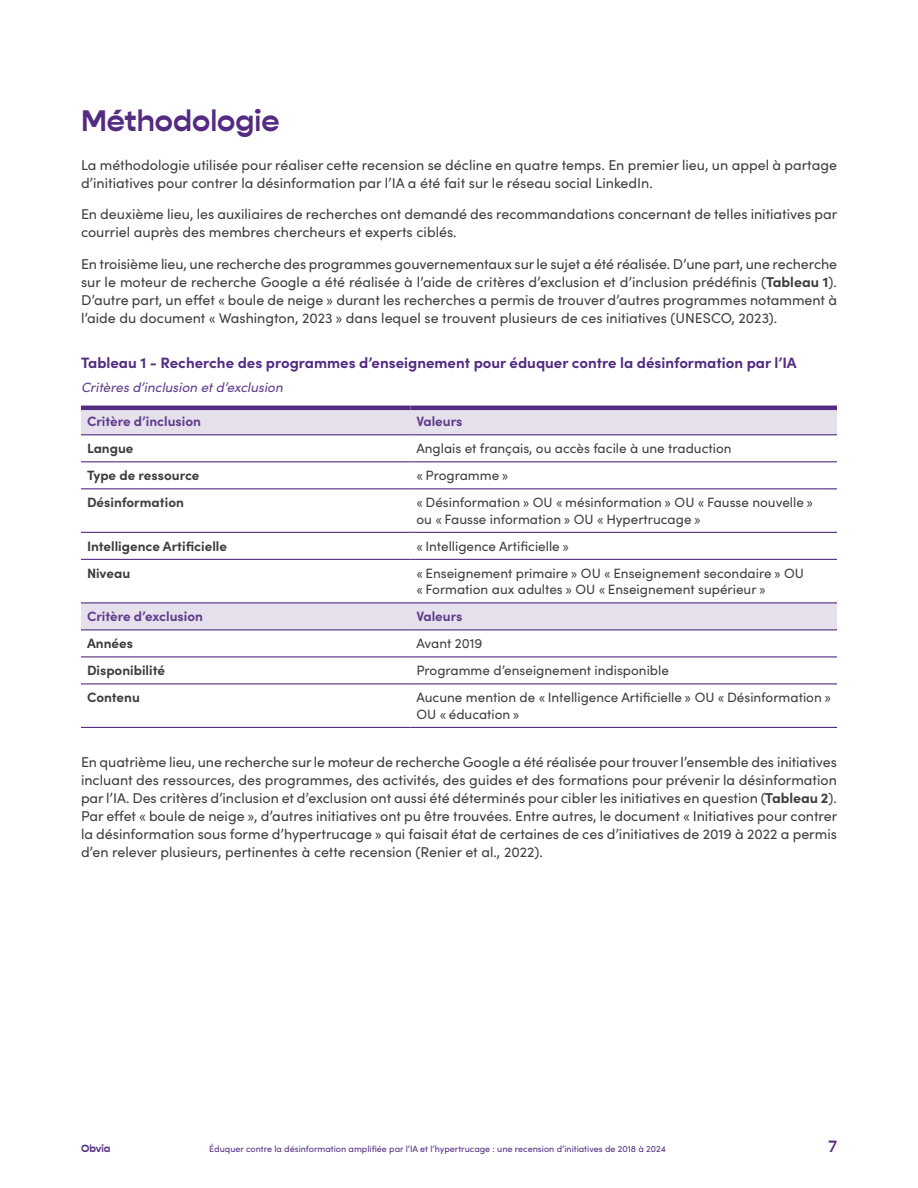
<style>
.page{position:relative;width:918px;height:1188px;background:#fff}
.page>*{position:absolute;margin:0;border:0;box-sizing:border-box;transform-origin:0 0}
.Contenu_-_Titre{font:700 30px "Gopher";color:#532c82}
.t1{font:500 16.5px "Gopher";color:#532c82}
.contenu_-_t3{font:700 15px "Sofia Pro";color:#532c82}
.Contenu_-_texte_MC{font:14.25px/18px "Sofia Pro";color:#3e3e3f}
.texte_tableau_mc{font:13.5px/16.5px "Sofia Pro";color:#3e3e3f}
.texte_tableau_mc-2{font:700 13.5px "Sofia Pro";color:#3e3e3f}
.Texte-indent{font:700 13.5px "Sofia Pro";color:#603c8b}
.Texte-indent-2{font:italic 13.5px "Sofia Pro";color:#603c8b}
.t2{font:700 10.5px "Gopher";color:#532c82}
.t3{font:9px "Sofia Pro";color:#532c82}
.s1{font-weight:700}
</style>
<div class="page">
<svg style="left:81px;top:410px;width:756px;height:219px"></svg>
<hr style="left:81px;top:461px;width:329px;height:1px;background:#532c82">
<hr style="left:410px;top:461px;width:427px;height:1px;background:#532c82">
<hr style="left:81px;top:488px;width:329px;height:1px;background:#532c82">
<hr style="left:410px;top:488px;width:427px;height:1px;background:#532c82">
<hr style="left:81px;top:532px;width:329px;height:1px;background:#532c82">
<hr style="left:410px;top:532px;width:427px;height:1px;background:#532c82">
<hr style="left:81px;top:559px;width:329px;height:1px;background:#532c82">
<hr style="left:410px;top:559px;width:427px;height:1px;background:#532c82">
<hr style="left:81px;top:656px;width:329px;height:1px;background:#532c82">
<hr style="left:410px;top:656px;width:427px;height:1px;background:#532c82">
<hr style="left:81px;top:683px;width:329px;height:1px;background:#532c82">
<hr style="left:410px;top:683px;width:427px;height:1px;background:#532c82">
<hr style="left:81px;top:727px;width:329px;height:1px;background:#532c82">
<hr style="left:410px;top:727px;width:427px;height:1px;background:#532c82">
<hr style="left:81px;top:406px;width:329px;height:4px;background:#532c82">
<hr style="left:410px;top:406px;width:427px;height:4px;background:#532c82">
<hr style="left:81px;top:434px;width:329px;height:1px;background:#532c82">
<hr style="left:410px;top:434px;width:427px;height:1px;background:#532c82">
<hr style="left:81px;top:602px;width:329px;height:1px;background:#532c82">
<hr style="left:410px;top:602px;width:427px;height:1px;background:#532c82">
<hr style="left:81px;top:629px;width:329px;height:1px;background:#532c82">
<hr style="left:410px;top:629px;width:427px;height:1px;background:#532c82">
<p class="Contenu_-_Titre" style="left:81px;top:103px;width:200px">Méthodologie</p>
<p class="Contenu_-_texte_MC" style="left:81px;top:155px;width:758px">La méthodologie utilisée pour réaliser cette recension se décline en quatre temps. En premier lieu, un appel à partage d’initiatives pour contrer la désinformation par l’IA a été fait sur le réseau social LinkedIn.</p>
<p class="Contenu_-_texte_MC" style="left:81px;top:204px;width:758px">En deuxième lieu, les auxiliaires de recherches ont demandé des recommandations concernant de telles initiatives par courriel auprès des membres chercheurs et experts ciblés.</p>
<p class="Contenu_-_texte_MC" style="left:81px;top:254px;width:758px;text-align:justify">En troisième lieu, une recherche des programmes gouvernementaux sur le sujet a été réalisée. D’une part, une recherche sur le moteur de recherche Google a été réalisée à l’aide de critères d’exclusion et d’inclusion prédéfinis (<span class="s1">Tableau 1</span>).<br>D’autre part, un effet « boule de neige » durant les recherches a permis de trouver d’autres programmes notamment à l’aide du document « Washington, 2023 » dans lequel se trouvent plusieurs de ces initiatives (UNESCO, 2023).</p>
<p class="contenu_-_t3" style="left:81px;top:352px;width:717px">Tableau 1 - Recherche des programmes d’enseignement pour éduquer contre la désinformation par l’IA</p>
<p class="Texte-indent-2" style="left:81px;top:377px;width:203px">Critères d’inclusion et d’exclusion</p>
<p class="Texte-indent" style="left:87px;top:411px;width:116px">Critère d’inclusion</p>
<p class="Texte-indent" style="left:416px;top:411px;width:48px">Valeurs</p>
<p class="texte_tableau_mc-2" style="left:87px;top:438px;width:48px">Langue</p>
<p class="texte_tableau_mc" style="left:416px;top:439px;width:317px">Anglais et français, ou accès facile à une traduction</p>
<p class="texte_tableau_mc-2" style="left:87px;top:465px;width:114px">Type de ressource</p>
<p class="texte_tableau_mc" style="left:416px;top:466px;width:94px">« Programme »</p>
<p class="texte_tableau_mc-2" style="left:87px;top:492px;width:98px">Désinformation</p>
<p class="texte_tableau_mc" style="left:416px;top:494px;width:398px">« Désinformation » OU « mésinformation » OU « Fausse nouvelle » ou « Fausse information » OU « Hypertrucage »</p>
<p class="texte_tableau_mc-2" style="left:87px;top:536px;width:142px">Intelligence Artificielle</p>
<p class="texte_tableau_mc" style="left:416px;top:537px;width:154px">« Intelligence Artificielle »</p>
<p class="texte_tableau_mc-2" style="left:87px;top:563px;width:45px">Niveau</p>
<p class="texte_tableau_mc" style="left:416px;top:564px;width:389px">« Enseignement primaire » OU « Enseignement secondaire » OU « Formation aux adultes » OU « Enseignement supérieur »</p>
<p class="Texte-indent" style="left:87px;top:606px;width:118px">Critère d’exclusion</p>
<p class="Texte-indent" style="left:416px;top:606px;width:48px">Valeurs</p>
<p class="texte_tableau_mc-2" style="left:87px;top:633px;width:48px">Années</p>
<p class="texte_tableau_mc" style="left:416px;top:635px;width:67px">Avant 2019</p>
<p class="texte_tableau_mc-2" style="left:87px;top:660px;width:80px">Disponibilité</p>
<p class="texte_tableau_mc" style="left:416px;top:662px;width:254px">Programme d’enseignement indisponible</p>
<p class="texte_tableau_mc-2" style="left:87px;top:687px;width:54px">Contenu</p>
<p class="texte_tableau_mc" style="left:416px;top:689px;width:416px">Aucune mention de « Intelligence Artificielle » OU « Désinformation »<br>OU « éducation »</p>
<p class="Contenu_-_texte_MC" style="left:81px;top:752px;width:758px;text-align:justify">En quatrième lieu, une recherche sur le moteur de recherche Google a été réalisée pour trouver l’ensemble des initiatives incluant des ressources, des programmes, des activités, des guides et des formations pour prévenir la désinformation par l’IA. Des critères d’inclusion et d’exclusion ont aussi été déterminés pour cibler les initiatives en question (<span class="s1">Tableau 2</span>).<br>Par effet « boule de neige », d’autres initiatives ont pu être trouvées. Entre autres, le document « Initiatives pour contrer la désinformation sous forme d’hypertrucage » qui faisait état de certaines de ces d’initiatives de 2019 à 2022 a permis d’en relever plusieurs, pertinentes à cette recension (Renier et al., 2022).</p>
<p class="t2" style="left:81px;top:1142px;width:31px">Obvia</p>
<p class="t3" style="left:209px;top:1143px;width:458px">Éduquer contre la désinformation amplifiée par l’IA et l’hypertrucage : une recension d’initiatives de 2018 à 2024</p>
<p class="t1" style="left:828px;top:1137px;width:10px">7</p>
</div>
